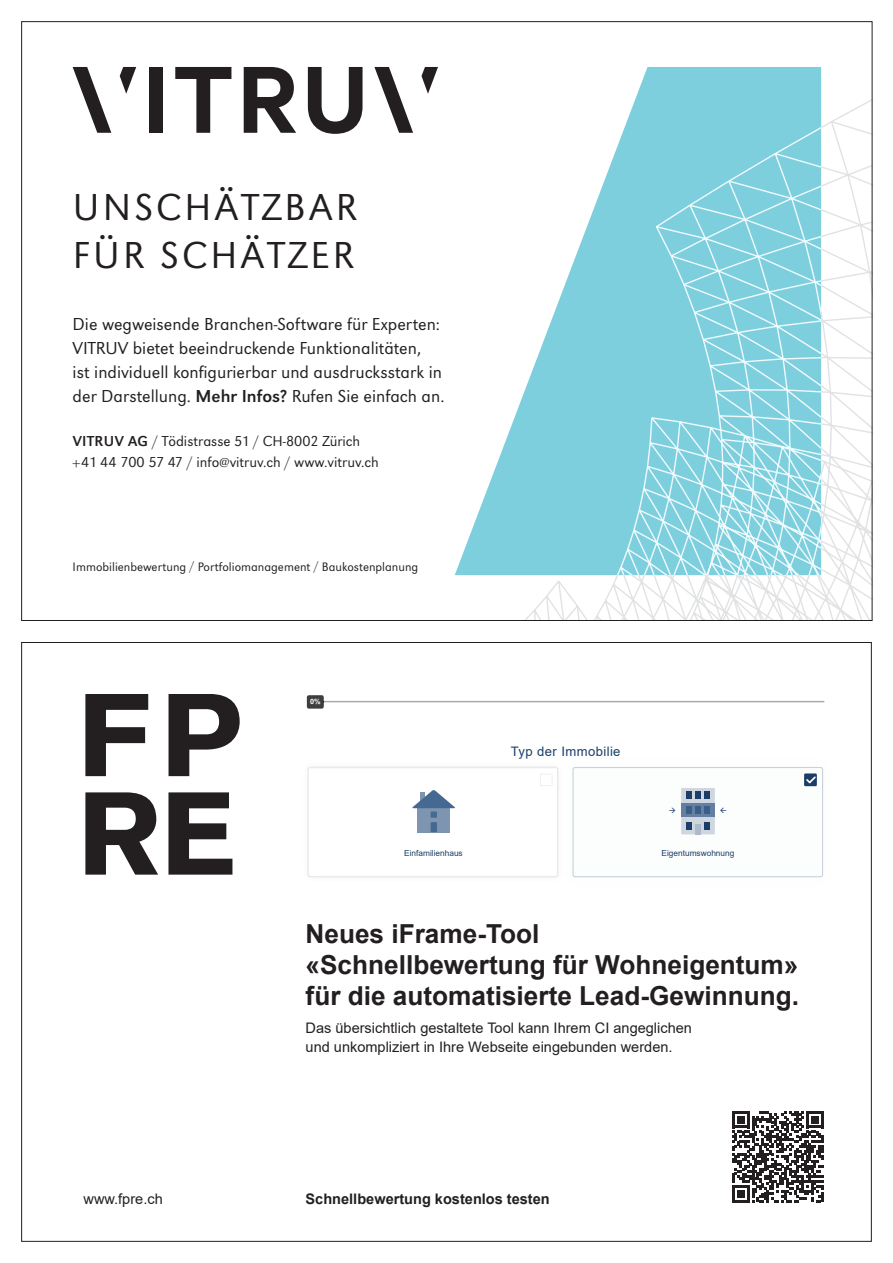
<style>
.page{position:relative;width:893px;height:1263px;background:#fff}
.page>*{position:absolute;margin:0;border:0;box-sizing:border-box;transform-origin:0 0}
.t1{font:300 39px/48px "URW Grotesk TOT";letter-spacing:.085em;color:#231f20}
.t2{font:700 26.25px/31.5px "Arial";color:#231f20}
.t3{font:300 18px/24px "URW Grotesk TOT";color:#231f20}
.t4{font:300 15px/21px "URW Grotesk TOT";color:#231f20}
.t5{font:14.55px/19.2px "Arial";color:#231f20}
.t6{font:700 14.55px "Arial";color:#231f20}
.t7{font:13.05px "Arial";letter-spacing:.03em;color:#1b3e69}
.t8{font:300 12.75px "URW Grotesk TOT";color:#231f20}
.t9{font:8.25px "Arial";color:#1b3e69}
.t10{font:700 7.35px "Arial";color:#fff}
.s1{font-weight:400}
</style>
<div class="page">
<svg style="left:85px;top:694px;width:155px;height:82px"></svg>
<svg style="left:85px;top:792px;width:147px;height:83px"></svg>
<svg style="left:732px;top:1111px;width:91px;height:91px"></svg>
<div style="left:307px;top:767px;width:251px;height:110px;border:1px solid #ebeaea;border-radius:2px"></div>
<div style="left:557px;top:752px;width:281px;height:140px;background:#fcfdfd"></div>
<div style="left:572px;top:767px;width:251px;height:110px;border:1px solid #c8d1dc;border-radius:2px"></div>
<svg style="left:412px;top:790px;width:43px;height:42px"></svg>
<div style="left:540px;top:773px;width:13px;height:13px;border:1px solid #edf1f3"></div>
<div style="left:681px;top:788px;width:34px;height:46px;background:#cfd6e0"></div>
<div style="left:695px;top:792px;width:6px;height:7px;background:#1b3e69"></div>
<div style="left:704px;top:792px;width:6px;height:7px;background:#1b3e69"></div>
<div style="left:686px;top:792px;width:6px;height:7px;background:#1b3e69"></div>
<div style="left:681px;top:804px;width:34px;height:13px;background:#647fa2"></div>
<div style="left:695px;top:807px;width:6px;height:7px;background:#3a5e88"></div>
<div style="left:704px;top:807px;width:6px;height:7px;background:#3a5e88"></div>
<div style="left:686px;top:807px;width:6px;height:7px;background:#3a5e88"></div>
<div style="left:695px;top:824px;width:6px;height:10px;background:#adb9cc"></div>
<div style="left:704px;top:822px;width:6px;height:7px;background:#1b3e69"></div>
<div style="left:686px;top:822px;width:6px;height:7px;background:#1b3e69"></div>
<hr style="left:312px;top:701px;width:512px;height:1px;background:#a7aaaa">
<div style="left:307px;top:695px;width:17px;height:14px;background:#3e3e3f;border-radius:2px"></div>
<svg style="left:804px;top:773px;width:13px;height:13px"></svg>
<div style="left:149px;top:67px;width:14px;height:66px;background:#231f20"></div>
<svg style="left:175px;top:67px;width:238px;height:67px"></svg>
<svg style="left:73px;top:67px;width:38px;height:66px"></svg>
<svg style="left:120px;top:67px;width:16px;height:27px"></svg>
<svg style="left:421px;top:67px;width:17px;height:27px"></svg>
<div style="left:641px;top:67px;width:180px;height:16px;background:#7ecfde"></div>
<svg style="left:455px;top:83px;width:415px;height:536px"></svg>
<h1 class="t1" style="left:73px;top:183px;width:286px">UNSCHÄTZBAR<br>FÜR SCHÄTZER</h1>
<p class="t3" style="left:73px;top:312px;width:373px">Die wegweisende Branchen-Software für Experten:<br>VITRUV bietet beeindruckende Funktionalitäten,<br>ist individuell konfigurierbar und ausdrucksstark in der Darstellung. <span class="s1">Mehr Infos?</span> Rufen Sie einfach an.</p>
<p class="t4" style="left:73px;top:431px;width:308px"><span class="s1">VITRUV AG</span> / Tödistrasse 51 / CH-8002 Zürich +41 44 700 57 47 / info@vitruv.ch / www.vitruv.ch</p>
<p class="t8" style="left:73px;top:559px;width:347px">Immobilienbewertung / Portfoliomanagement / Baukostenplanung</p>
<p class="t10" style="left:310px;top:696px;width:12px">0%</p>
<p class="t7" style="left:511px;top:743px;width:111px">Typ der Immobilie</p>
<p class="t9" style="left:404px;top:847px;width:60px">Einfamilienhaus</p>
<p class="t9" style="left:662px;top:847px;width:74px">Eigentumswohnung</p>
<p class="t5" style="left:84px;top:1189px;width:81px">www.fpre.ch</p>
<h2 class="t2" style="left:306px;top:918px;width:495px">Neues iFrame-Tool<br>«Schnellbewertung für Wohneigentum» für die automatisierte Lead-Gewinnung.</h2>
<p class="t5" style="left:306px;top:1018px;width:388px">Das übersichtlich gestaltete Tool kann Ihrem CI angeglichen und unkompliziert in Ihre Webseite eingebunden werden.</p>
<p class="t6" style="left:306px;top:1188px;width:246px">Schnellbewertung kostenlos testen</p>
</div>
